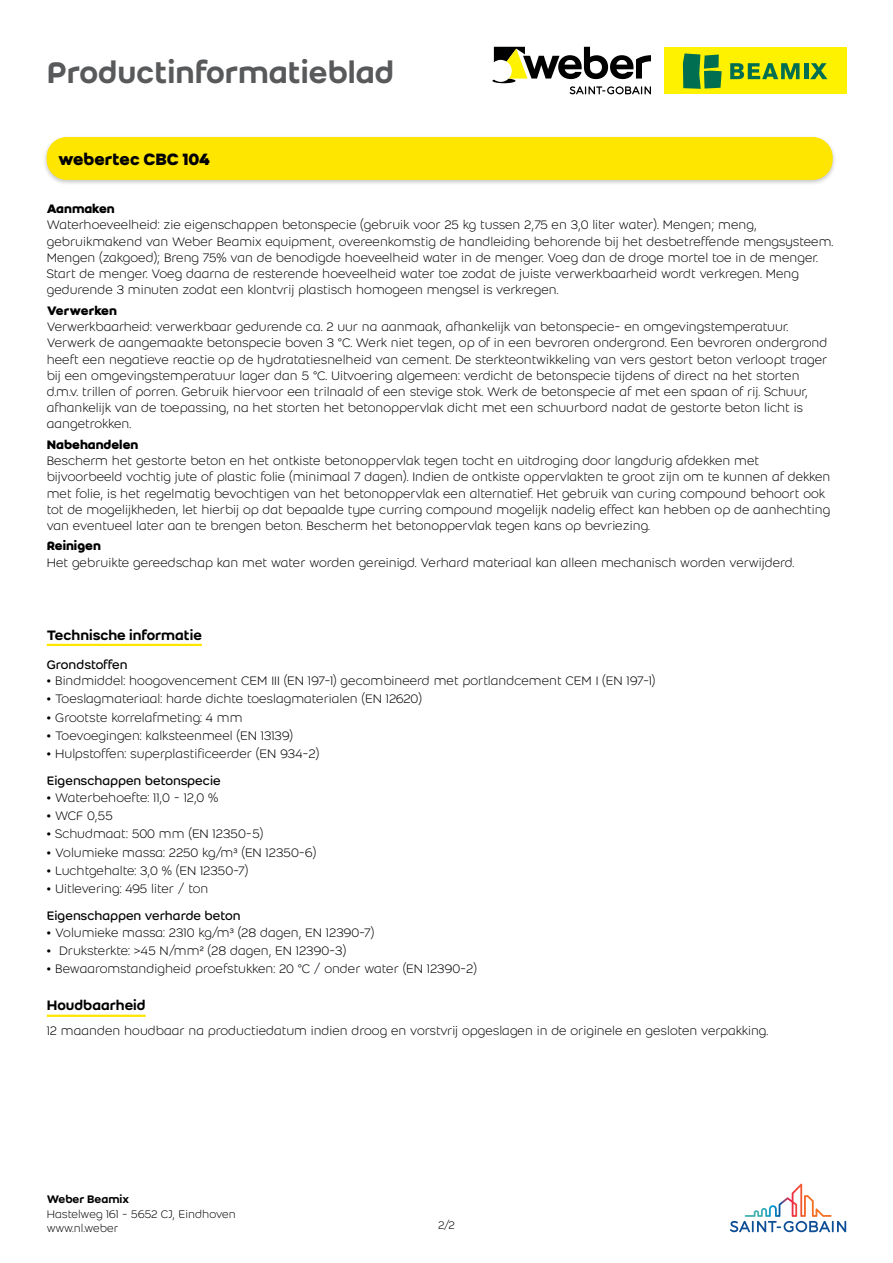
<style>
.page{position:relative;width:893px;height:1263px;background:#fff}
.page>*{position:absolute;margin:0;border:0;box-sizing:border-box;transform-origin:0 0}
.t1{font:500 33px "Weber";color:#58595b}
.t2{font:700 18px "Weber";color:#000}
.t3{font:500 15px "Weber";color:#000}
.t4{font:300 13.5px/16.2px "Weber";color:#000}
.t5{font:13.5px/27.2px "Weber";color:#000}
.t6{font:700 13.5px "Weber";color:#000}
.t7{font:300 12px/14.4px "Weber";color:#000}
.t8{font:500 12px "Weber";color:#000}
.s1{font-weight:500}
.s2{font-weight:400}
.s3{font-weight:300}
</style>
<div class="page">
<svg style="left:730px;top:1184px;width:116px;height:48px"></svg>
<div style="left:664px;top:47px;width:182px;height:47px;background:#fff200"></div>
<svg style="left:683px;top:53px;width:39px;height:36px"></svg>
<hr style="left:804px;top:63px;width:4px;height:16px;background:#006f51">
<svg style="left:810px;top:63px;width:17px;height:16px"></svg>
<svg style="left:730px;top:63px;width:69px;height:16px"></svg>
<svg style="left:492px;top:47px;width:159px;height:47px"></svg>
<hr style="left:47px;top:644px;width:155px;height:2px;background:#ffe600">
<hr style="left:47px;top:1015px;width:99px;height:2px;background:#ffe600">
<div style="left:42px;top:135px;width:795px;height:52px;background:#000;opacity:.24"></div>
<div style="left:47px;top:138px;width:785px;height:41px;background:#ffe600;border-radius:20px"></div>
<div style="left:47px;top:137px;width:785px;height:43px;border:1px solid #ffe600;border-radius:20px"></div>
<h1 class="t1" style="left:47px;top:48px;width:349px">Productinformatieblad</h1>
<h2 class="t2" style="left:58px;top:146px;width:154px">webertec CBC 104</h2>
<p class="t6" style="left:47px;top:198px;width:70px">Aanmaken</p>
<p class="t4" style="left:47px;top:217px;width:788px">Waterhoeveelheid: zie eigenschappen betonspecie (gebruik voor 25 kg tussen 2,75 en 3,0 liter water). Mengen; meng, gebruikmakend van Weber Beamix equipment, overeenkomstig de handleiding behorende bij het desbetreffende mengsysteem.<br>Mengen (zakgoed); Breng 75% van de benodigde hoeveelheid water in de menger. Voeg dan de droge mortel toe in de menger.<br>Start de menger. Voeg daarna de resterende hoeveelheid water toe zodat de juiste verwerkbaarheid wordt verkregen. Meng gedurende 3 minuten zodat een klontvrij plastisch homogeen mengsel is verkregen.</p>
<p class="t6" style="left:47px;top:300px;width:72px">Verwerken</p>
<p class="t4" style="left:47px;top:318px;width:782px">Verwerkbaarheid: verwerkbaar gedurende ca. 2 uur na aanmaak, afhankelijk van betonspecie- en omgevingstemperatuur.<br>Verwerk de aangemaakte betonspecie boven 3 °C. Werk niet tegen, op of in een bevroren ondergrond. Een bevroren ondergrond heeft een negatieve reactie op de hydratatiesnelheid van cement. De sterkteontwikkeling van vers gestort beton verloopt trager bij een omgevingstemperatuur lager dan 5 °C. Uitvoering algemeen: verdicht de betonspecie tijdens of direct na het storten d.m.v. trillen of porren. Gebruik hiervoor een trilnaald of een stevige stok. Werk de betonspecie af met een spaan of rij. Schuur, afhankelijk van de toepassing, na het storten het betonoppervlak dicht met een schuurbord nadat de gestorte beton licht is aangetrokken.</p>
<p class="t6" style="left:47px;top:434px;width:93px">Nabehandelen</p>
<p class="t4" style="left:47px;top:452px;width:785px">Bescherm het gestorte beton en het ontkiste betonoppervlak tegen tocht en uitdroging door langdurig afdekken met bijvoorbeeld vochtig jute of plastic folie (minimaal 7 dagen). Indien de ontkiste oppervlakten te groot zijn om te kunnen af dekken met folie, is het regelmatig bevochtigen van het betonoppervlak een alternatief. Het gebruik van curing compound behoort ook tot de mogelijkheden, let hierbij op dat bepaalde type curring compound mogelijk nadelig effect kan hebben op de aanhechting van eventueel later aan te brengen beton. Bescherm het betonoppervlak tegen kans op bevriezing.</p>
<p class="t6" style="left:47px;top:536px;width:56px">Reinigen</p>
<p class="t4" style="left:47px;top:554px;width:749px">Het gebruikte gereedschap kan met water worden gereinigd. Verhard materiaal kan alleen mechanisch worden verwijderd.</p>
<p class="t3" style="left:47px;top:624px;width:157px">Technische informatie</p>
<p class="t5" style="left:47px;top:651px;width:82px">Grondstoffen</p>
<p class="t4" style="left:47px;top:672px;width:610px"><span class="s1">•</span> Bindmiddel: hoogovencement CEM III (EN 197-1) gecombineerd met portlandcement CEM I (EN 197-1)</p>
<p class="t4" style="left:47px;top:690px;width:377px"><span class="s1">•</span> Toeslagmateriaal: harde dichte toeslagmaterialen (EN 12620)</p>
<p class="t4" style="left:47px;top:709px;width:197px"><span class="s1">•</span> Grootste korrelafmeting: 4 mm</p>
<p class="t4" style="left:47px;top:727px;width:248px"><span class="s1">•</span> Toevoegingen: kalksteenmeel (EN 13139)</p>
<p class="t4" style="left:47px;top:740px;width:274px;line-height:27.2px"><span class="s1">•</span> Hulpstoffen: superplastificeerder (EN 934-2)<br><span class="s2">Eigenschappen betonspecie</span></p>
<p class="t4" style="left:47px;top:789px;width:173px"><span class="s1">•</span> Waterbehoefte: 11,0 - 12,0 %</p>
<p class="t4" style="left:47px;top:807px;width:68px"><span class="s1">•</span> WCF 0,55</p>
<p class="t4" style="left:47px;top:825px;width:218px"><span class="s1">•</span> Schudmaat: 500 mm (EN 12350-5)</p>
<p class="t4" style="left:47px;top:844px;width:271px"><span class="s1">•</span> Volumieke massa: 2250 kg/m³ (EN 12350-6)</p>
<p class="t4" style="left:47px;top:862px;width:203px"><span class="s1">•</span> Luchtgehalte: 3,0 % (EN 12350-7)</p>
<p class="t5" style="left:47px;top:875px;width:195px"><span class="s1">•</span> <span class="s3">Uitlevering: 495 liter / ton<br></span>Eigenschappen verharde beton</p>
<p class="t4" style="left:47px;top:924px;width:329px"><span class="s1">•</span> Volumieke massa: 2310 kg/m³ (28 dagen, EN 12390-7)</p>
<p class="t4" style="left:47px;top:942px;width:301px"><span class="s1">•</span> Druksterkte: &gt;45 N/mm² (28 dagen, EN 12390-3)</p>
<p class="t4" style="left:47px;top:960px;width:432px"><span class="s1">•</span> Bewaaromstandigheid proefstukken: 20 °C / onder water (EN 12390-2)</p>
<p class="t3" style="left:47px;top:994px;width:100px">Houdbaarheid</p>
<p class="t4" style="left:47px;top:1022px;width:723px">12 maanden houdbaar na productiedatum indien droog en vorstvrij opgeslagen in de originele en gesloten verpakking.</p>
<p class="t8" style="left:47px;top:1191px;width:84px">Weber Beamix</p>
<p class="t7" style="left:47px;top:1206px;width:190px">Hastelweg 161 - 5652 CJ, Eindhoven www.nl.weber</p>
<p class="t7" style="left:438px;top:1218px;width:18px">2/2</p>
</div>
